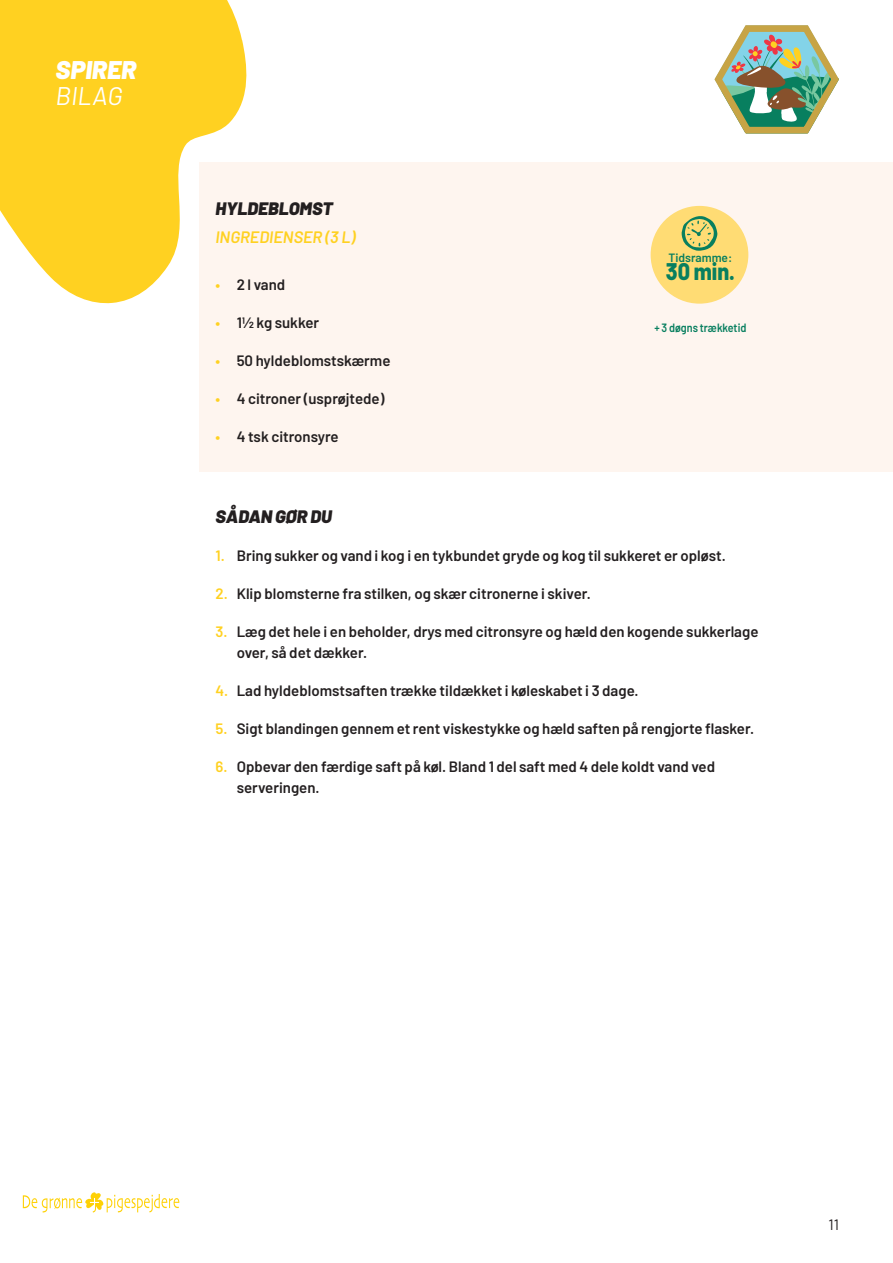
<style>
.page{position:relative;width:893px;height:1263px;background:#fff}
.page>*{position:absolute;margin:0;border:0;box-sizing:border-box;transform-origin:0 0}
.t1{font:italic 900 25.5px "Barlow";color:#fff}
.t2{font:italic 25.5px "Barlow";color:#fff}
.Brødtekst{font:800 24px "Barlow";color:#087f5f;scale:.9 1}
.Mellemrubrik{font:italic 900 18px "Barlow";color:#231f20}
.Manchet{font:italic 600 16.5px "Barlow";color:#ffd121}
.t3{font:600 15px/21px "Barlow";color:#231f20}
.t4{font:15px "Barlow";color:#231f20}
.Brødtekst-2{font:600 12px "Barlow";color:#087f5f;scale:.9 1}
.Brødtekst-3{font:600 12px "Barlow";color:#087f5f}
.s1{color:#ffd121}
</style>
<div class="page">
<div style="left:200px;top:162px;width:693px;height:310px;background:#fef5ef"></div>
<div style="left:651px;top:206px;width:97px;height:98px;background:#ffdc74;border-radius:50%"></div>
<svg style="left:681px;top:216px;width:36px;height:35px"></svg>
<svg style="left:0;top:0;width:247px;height:401px;fill:#ffd121"></svg>
<svg style="left:714px;top:25px;width:125px;height:109px"></svg>
<svg style="left:23px;top:1192px;width:156px;height:20px"></svg>
<h1 class="t1" style="left:56px;top:51px;width:82px">SPIRER</h1>
<h1 class="t2" style="left:56px;top:77px;width:68px">BILAG</h1>
<p class="Mellemrubrik" style="left:215px;top:195px;width:119px">HYLDEBLOMST</p>
<p class="Manchet" style="left:215px;top:225px;width:142px">INGREDIENSER (3 L)</p>
<p class="t3" style="left:215px;top:272px;width:71px"><span class="s1">•</span> 2 l vand</p>
<p class="t3" style="left:215px;top:310px;width:105px"><span class="s1">•</span> 1½ kg sukker</p>
<p class="t3" style="left:215px;top:348px;width:176px"><span class="s1">•</span> 50 hyldeblomstskærme</p>
<p class="t3" style="left:215px;top:386px;width:170px"><span class="s1">•</span> 4 citroner (usprøjtede)</p>
<p class="t3" style="left:215px;top:424px;width:125px"><span class="s1">•</span> 4 tsk citronsyre</p>
<p class="Brødtekst-3" style="left:668px;top:249px;width:65px">Tidsramme:</p>
<p class="Brødtekst" style="left:666px;top:254px;width:78px">30 min.</p>
<p class="Brødtekst-2" style="left:654px;top:319px;width:104px">+ 3 døgns trækketid</p>
<p class="Mellemrubrik" style="left:215px;top:503px;width:118px">SÅDAN GØR DU</p>
<p class="t3" style="left:215px;top:543px;width:512px"><span class="s1">1.</span> Bring sukker og vand i kog i en tykbundet gryde og kog til sukkeret er opløst.</p>
<p class="t3" style="left:215px;top:581px;width:377px"><span class="s1">2.</span> Klip blomsterne fra stilken, og skær citronerne i skiver.</p>
<p class="t3" style="left:237px;top:619px;width:523px;text-indent:-21px"><span class="s1">3.</span> Læg det hele i en beholder, drys med citronsyre og hæld den kogende sukkerlage over, så det dækker.</p>
<p class="t3" style="left:215px;top:678px;width:425px"><span class="s1">4.</span> Lad hyldeblomstsaften trække tildækket i køleskabet i 3 dage.</p>
<p class="t3" style="left:215px;top:716px;width:540px"><span class="s1">5.</span> Sigt blandingen gennem et rent viskestykke og hæld saften på rengjorte flasker.</p>
<p class="t3" style="left:237px;top:754px;width:480px;text-indent:-21px"><span class="s1">6.</span> Opbevar den færdige saft på køl. Bland 1 del saft med 4 dele koldt vand ved serveringen.</p>
<p class="t4" style="left:828px;top:1214px;width:12px">11</p>
</div>
